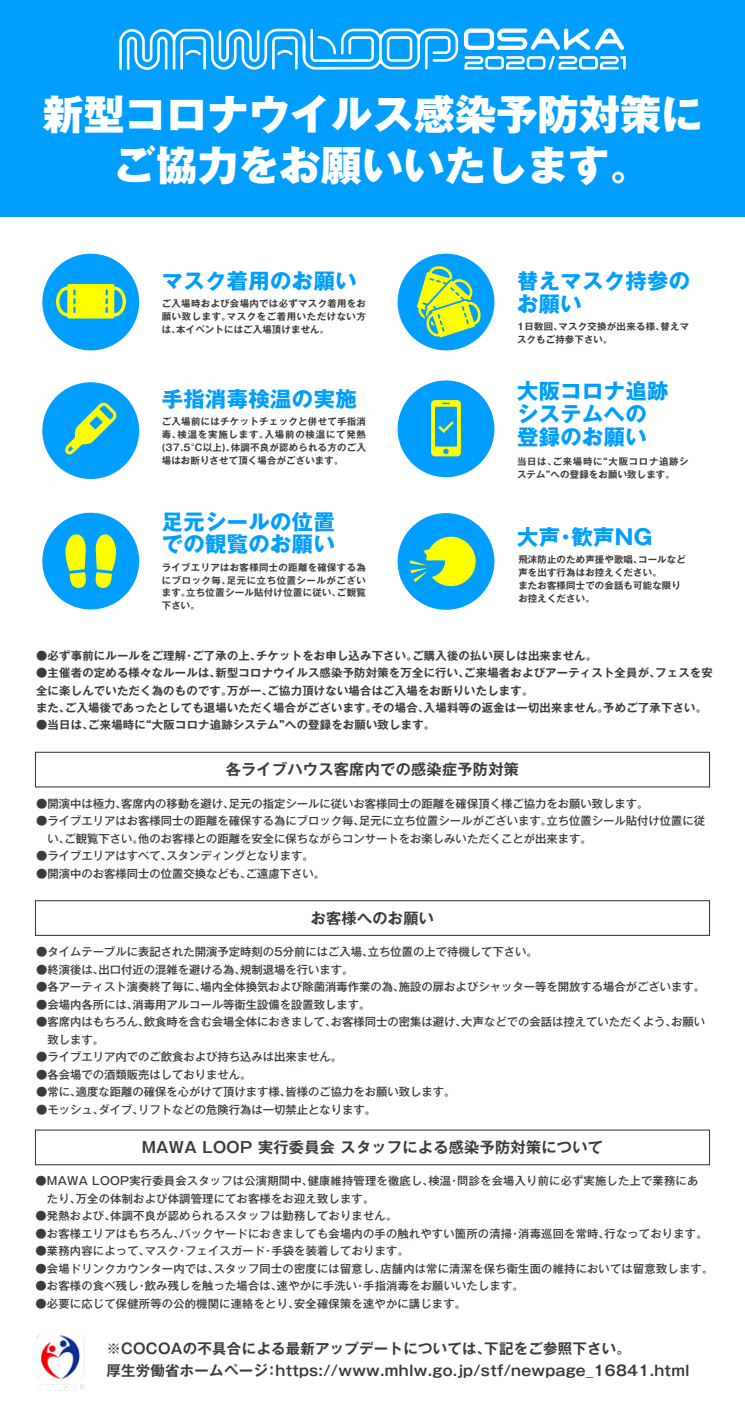
<style>
.page{position:relative;width:745px;height:1417px;background:#fff}
.page>*{position:absolute;margin:0;border:0;box-sizing:border-box;transform-origin:0 0}
.t1{font:800 41.25px/50.9px "Gothic MB101 Pr 5";color:#fff;text-align:center}
.t2{font:700 21.25px/22.9px "Gothic MB101 Pr 5";letter-spacing:.02em;color:#009eff}
.t3{font:700 15.12px "Gothic MB101 Pr 5 De";letter-spacing:.02em;color:#3e3a39}
.t4{font:700 14.38px/22px "Gothic MB101 Pr 5 De";letter-spacing:.02em;color:#3e3a39}
.t5{font:500 11.38px/17.5px "Gothic MB101 Pr 5";color:#3e3a39}
.t6{font:700 11.38px/17.4px "Gothic MB101 Pr 5 De";letter-spacing:.02em;color:#3e3a39}
.t7{font:500 11.25px/17.5px "Gothic MB101 Pr 5";letter-spacing:.02em;color:#3e3a39}
.t8{font:700 9.38px/12.9px "Gothic MB101 Pr 5 De";letter-spacing:.03em;color:#3e3a39;text-align:justify}
.t9{font:700 9.38px/12.9px "Gothic MB101 Pr 5 De";letter-spacing:.05em;color:#3e3a39}
</style>
<div class="page">
<div style="left:0;top:0;width:744px;height:216px;background:#009eff"></div>
<svg style="left:119px;top:28px;width:506px;height:42px"></svg>
<div style="left:42px;top:254px;width:97px;height:96px;background:#009eff;border-radius:50%"></div>
<svg style="left:56px;top:284px;width:70px;height:34px"></svg>
<div style="left:42px;top:382px;width:97px;height:97px;background:#009eff;border-radius:50%"></div>
<svg style="left:65px;top:403px;width:52px;height:51px"></svg>
<div style="left:42px;top:513px;width:97px;height:96px;background:#009eff;border-radius:50%"></div>
<svg style="left:65px;top:534px;width:21px;height:54px"></svg>
<svg style="left:95px;top:534px;width:21px;height:54px"></svg>
<div style="left:397px;top:254px;width:97px;height:96px;background:#009eff;border-radius:50%"></div>
<svg style="left:416px;top:265px;width:70px;height:77px"></svg>
<div style="left:397px;top:380px;width:97px;height:97px;background:#009eff;border-radius:50%"></div>
<svg style="left:431px;top:400px;width:29px;height:56px"></svg>
<div style="left:397px;top:513px;width:97px;height:97px;background:#009eff;border-radius:50%"></div>
<svg style="left:410px;top:536px;width:66px;height:51px"></svg>
<div style="left:35px;top:752px;width:674px;height:35px;border:1px solid #3e3a39"></div>
<div style="left:35px;top:900px;width:674px;height:36px;border:1px solid #3e3a39"></div>
<div style="left:35px;top:1129px;width:674px;height:36px;border:1px solid #3e3a39"></div>
<img style="left:37px;top:1334px;width:48px;height:57px">
<h1 class="t1" style="left:42px;top:86px;width:661px">新型コロナウイルス感染予防対策にご協力をお願いいたします。</h1>
<h2 class="t2" style="left:162px;top:268px;width:196px">マスク着用のお願い</h2>
<p class="t8" style="left:162px;top:297px;width:205px">ご入場時および会場内では必ずマスク着用をお願い致します。マスクをご着用いただけない方は、本イベントにはご入場頂けません。</p>
<h2 class="t2" style="left:162px;top:386px;width:196px">手指消毒検温の実施</h2>
<p class="t8" style="left:162px;top:415px;width:206px">ご入場前にはチケットチェックと併せて手指消毒、検温を実施します。入場前の検温にて発熱(37.5°C以上)、体調不良が認められる方のご入場はお断りさせて頂く場合がございます。</p>
<h2 class="t2" style="left:516px;top:268px;width:174px">替えマスク持参のお願い</h2>
<p class="t8" style="left:516px;top:320px;width:173px">1日数回、マスク交換が出来る様、替えマスクもご持参下さい。</p>
<h2 class="t2" style="left:516px;top:378px;width:153px">大阪コロナ追跡システムへの登録のお願い</h2>
<p class="t9" style="left:516px;top:454px;width:173px">当日は、ご来場時に“大阪コロナ追跡システム”への登録をお願い致します。</p>
<h2 class="t2" style="left:162px;top:508px;width:174px">足元シールの位置での観覧のお願い</h2>
<p class="t8" style="left:162px;top:560px;width:205px">ライブエリアはお客様同士の距離を確保する為にブロック毎、足元に立ち位置シールがございます。立ち位置シール貼付け位置に従い、ご観覧下さい。</p>
<p class="t8" style="left:518px;top:552px;width:169px;text-align:left">飛沫防止のため声援や歌唱、コールなど声を出す行為はお控えください。<br>またお客様同士での会話も可能な限りお控えください。</p>
<h2 class="t2" style="left:516px;top:524px;width:137px">大声・歓声NG</h2>
<p class="t6" style="left:36px;top:646px;width:562px">●必ず事前にルールをご理解・ご了承の上、チケットをお申し込み下さい。ご購入後の払い戻しは出来ません。</p>
<p class="t6" style="left:36px;top:663px;width:677px">●主催者の定める様々なルールは、新型コロナウイルス感染予防対策を万全に行い、ご来場者およびアーティスト全員が、フェスを安全に楽しんでいただく為のものです。万が一、ご協力頂けない場合はご入場をお断りいたします。<br>また、ご入場後であったとしても退場いただく場合がございます。その場合、入場料等の返金は一切出来ません。予めご了承下さい。</p>
<p class="t6" style="left:36px;top:715px;width:400px">●当日は、ご来場時に“大阪コロナ追跡システム”への登録をお願い致します。</p>
<h3 class="t3" style="left:225px;top:757px;width:294px">各ライブハウス客席内での感染症予防対策</h3>
<p class="t5" style="left:36px;top:793px;width:613px">●開演中は極力、客席内の移動を避け、足元の指定シールに従いお客様同士の距離を確保頂く様ご協力をお願い致します。</p>
<p class="t5" style="left:36px;top:811px;width:670px">●ライブエリアはお客様同士の距離を確保する為にブロック毎、足元に立ち位置シールがございます。立ち位置シール貼付け位置に従　い、ご観覧下さい。他のお客様との距離を安全に保ちながらコンサートをお楽しみいただくことが出来ます。</p>
<p class="t5" style="left:36px;top:846px;width:279px">●ライブエリアはすべて、スタンディングとなります。</p>
<p class="t5" style="left:36px;top:863px;width:290px">●開演中のお客様同士の位置交換なども、ご遠慮下さい。</p>
<h3 class="t3" style="left:310px;top:905px;width:125px">お客様へのお願い</h3>
<p class="t5" style="left:36px;top:942px;width:503px">●タイムテーブルに表記された開演予定時刻の5分前にはご入場、立ち位置の上で待機して下さい。</p>
<p class="t5" style="left:36px;top:959px;width:319px">●終演後は、出口付近の混雑を避ける為、規制退場を行います。</p>
<p class="t5" style="left:36px;top:977px;width:670px">●各アーティスト演奏終了毎に、場内全体換気および除菌消毒作業の為、施設の扉およびシャッター等を開放する場合がございます。</p>
<p class="t5" style="left:36px;top:994px;width:336px">●会場内各所には、消毒用アルコール等衛生設備を設置致します。</p>
<p class="t5" style="left:36px;top:1012px;width:670px">●客席内はもちろん、飲食時を含む会場全体におきまして、お客様同士の密集は避け、大声などでの会話は控えていただくよう、お願い　致します。</p>
<p class="t5" style="left:36px;top:1047px;width:307px">●ライブエリア内でのご飲食および持ち込みは出来ません。</p>
<p class="t5" style="left:36px;top:1064px;width:217px">●各会場での酒類販売はしておりません。</p>
<p class="t5" style="left:36px;top:1082px;width:421px">●常に、適度な距離の確保を心がけて頂けます様、皆様のご協力をお願い致します。</p>
<p class="t5" style="left:36px;top:1099px;width:341px">●モッシュ、ダイブ、リフトなどの危険行為は一切禁止となります。</p>
<h3 class="t3" style="left:142px;top:1135px;width:462px">MAWA LOOP 実行委員会 スタッフによる感染予防対策について</h3>
<p class="t7" style="left:35px;top:1171px;width:664px">●MAWA LOOP実行委員会スタッフは公演期間中、健康維持管理を徹底し、検温・問診を会場入り前に必ず実施した上で業務にあ　たり、万全の体制および体調管理にてお客様をお迎え致します。</p>
<p class="t7" style="left:35px;top:1206px;width:363px">●発熱および、体調不良が認められるスタッフは勤務しておりません。</p>
<p class="t7" style="left:35px;top:1224px;width:673px">●お客様エリアはもちろん、バックヤードにおきましても会場内の手の触れやすい箇所の清掃・消毒巡回を常時、行なっております。</p>
<p class="t7" style="left:35px;top:1241px;width:375px">●業務内容によって、マスク・フェイスガード・手袋を装着しております。</p>
<p class="t7" style="left:35px;top:1259px;width:679px">●会場ドリンクカウンター内では、スタッフ同士の密度には留意し、店舗内は常に清潔を保ち衛生面の維持においては留意致します。</p>
<p class="t7" style="left:35px;top:1276px;width:489px">●お客様の食べ残し・飲み残しを触った場合は、速やかに手洗い・手指消毒をお願いいたします。</p>
<p class="t7" style="left:35px;top:1294px;width:432px">●必要に応じて保健所等の公的機関に連絡をとり、安全確保策を速やかに講じます。</p>
<p class="t4" style="left:106px;top:1336px;width:584px">※COCOAの不具合による最新アップデートについては、下記をご参照下さい。<br>厚生労働省ホームページ：https://www.mhlw.go.jp/stf/newpage_16841.html</p>
</div>
